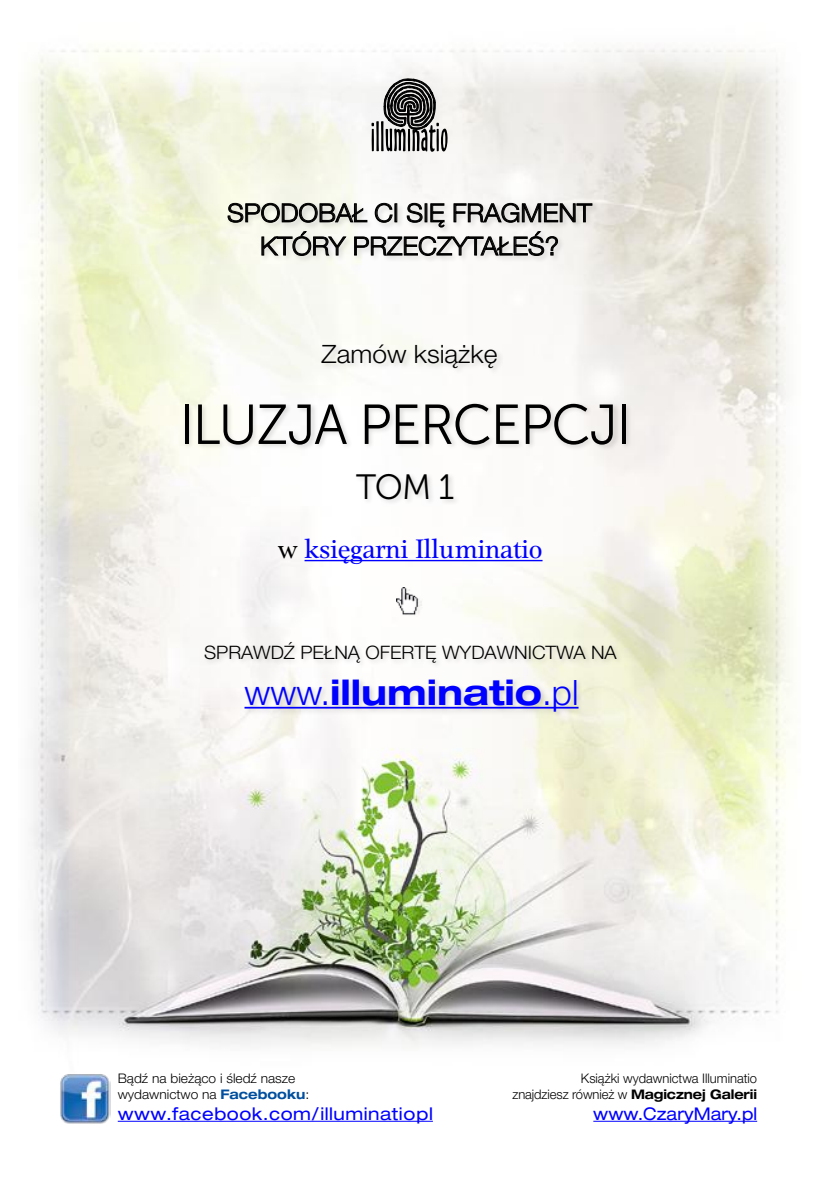
<style>
.page{position:relative;width:819px;height:1191px;background:#fff}
.page>*{position:absolute;margin:0;border:0;box-sizing:border-box;transform-origin:0 0}
.t1{font:56.18px "Museo Sans 300";letter-spacing:-.03em;color:#000}
.t2{font:35.18px "Museo Sans 300";color:#000}
.t3{font:700 expanded 35px "Helvetica Neue LT Pro";color:#00f}
.t4{font:28px "Platea TTEFN";color:#00f}
.t5{font:300 25.38px/33.2px "Helvetica Neue LT Pro";color:#000;text-align:center;scale:1.04 1}
.t6{font:300 18.55px "Helvetica Neue LT Pro";color:#000;scale:1.04 1}
.t7{font:expanded 17.5px "Helvetica Neue LT Pro";letter-spacing:.03em;color:#00f}
.t8{font:expanded 17.5px "Helvetica Neue LT Pro";color:#00f;scale:.95 1}
.t9{font:300 13.12px/15.9px "Helvetica Neue LT Pro";color:#000;text-align:right}
.t10{font:300 13.12px/15.9px "Helvetica Neue LT Pro";color:#000;scale:1.04 1}
.s1{color:#000}
.s2{font-weight:300;font-stretch:normal}
.s3{font-weight:700;font-stretch:expanded;color:#004f9e}
.s4{font-weight:700;font-stretch:expanded}
</style>
<div class="page">
<img style="left:28px;top:48px;width:764px;height:1074px">
<div style="left:183px;top:402px;width:448px;height:103px;background:#000;opacity:.14"></div>
<div style="left:320px;top:342px;width:183px;height:33px;background:#f7f7f2"></div>
<img style="left:396px;top:587px;width:26px;height:30px">
<img style="left:59px;top:1073px;width:51px;height:51px">
<hr style="left:118px;top:1120px;width:315px;height:1px;background:#00f">
<hr style="left:593px;top:1120px;width:164px;height:1px;background:#00f">
<svg style="left:371px;top:79px;width:76px;height:73px"></svg>
<div style="left:226px;top:202px;width:373px;height:61px;background:#000;opacity:.14"></div>
<svg style="left:227px;top:195px;width:365px;height:61px"></svg>
<div style="left:203px;top:640px;width:420px;height:30px;background:#000;opacity:.14"></div>
<div style="left:242px;top:677px;width:343px;height:42px;background:#000;opacity:.14"></div>
<hr style="left:244px;top:707px;width:334px;height:1px;background:#00f">
<hr style="left:304px;top:560px;width:238px;height:1px;background:#00f">
<h3 class="t5" style="left:227px;top:196px;width:352px">spodobał ci się fragment który przeczytałeś?</h3>
<h3 class="t5" style="left:321px;top:337px;width:170px">Zamów książkę</h3>
<h1 class="t1" style="left:179px;top:394px;width:453px">ILUZJA PERCEPCJI</h1>
<h2 class="t2" style="left:356px;top:468px;width:99px">TOM 1</h2>
<h3 class="t4" style="left:278px;top:533px;width:266px"><span class="s1">w</span> księgarni Illuminatio</h3>
<h3 class="t6" style="left:204px;top:641px;width:398px">sprawdź pełną ofertę wydawnictwa na</h3>
<h3 class="t3" style="left:244px;top:669px;width:335px"><span class="s2">www.</span>illuminatio<span class="s2">.pl</span></h3>
<p class="t10" style="left:118px;top:1070px;width:185px">Bądź na bieżąco i śledź nasze wydawnictwo na <span class="s3">Facebooku</span>:</p>
<h3 class="t7" style="left:118px;top:1102px;width:316px">www.facebook.com/illuminatiopl</h3>
<p class="t9" style="left:512px;top:1070px;width:246px">Książki wydawnictwa Illuminatio<br>znajdziesz również w <span class="s4">Magicznej Galerii</span></p>
<h3 class="t8" style="left:593px;top:1102px;width:174px">www.CzaryMary.pl</h3>
</div>
